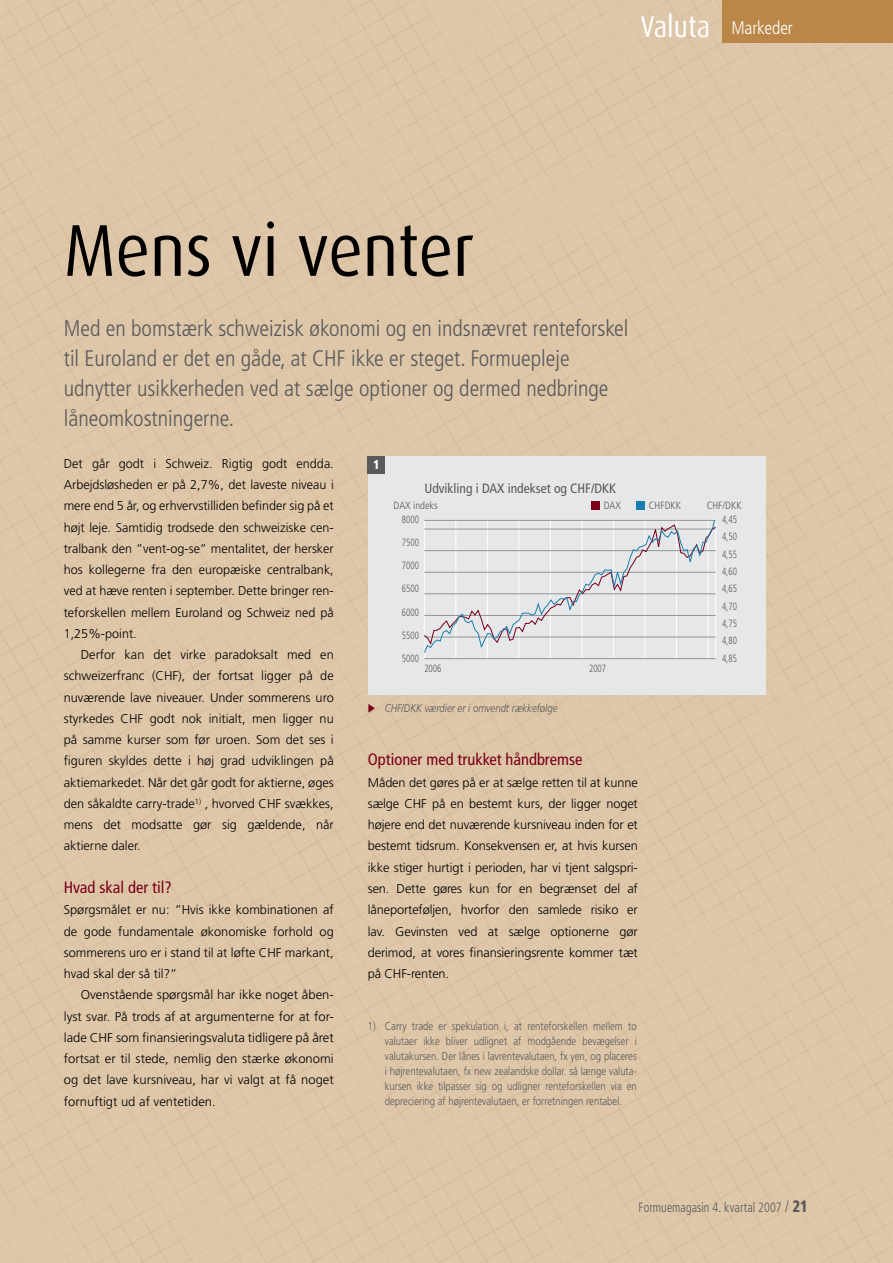
<style>
.page{position:relative;width:893px;height:1263px;background:#dec6a9}
.page>*{position:absolute;margin:0;border:0;box-sizing:border-box;transform-origin:0 0}
.t1{font:73.5px "Dax";color:#000;scale:.9 1}
.t2{font:30px "Dax";color:#fff;scale:.9 1}
.t3{font:300 condensed 22.5px/30px "Frutiger";color:#58595b}
.t4{font:300 condensed 18px "Frutiger";letter-spacing:-.01em;color:#fff}
.t5{font:condensed 16.5px "Frutiger";color:#790018}
.t6{font:condensed 13.5px "Frutiger";color:#58595b}
.t7{font:300 condensed 13.5px "Frutiger";letter-spacing:.005em;color:#58595b;scale:.9 1}
.t8{font:300 12.75px/21.3px "Frutiger";color:#000;text-align:justify}
.t9{font:900 condensed 12.75px "Frutiger";color:#fff}
.t10{font:300 11.25px/15px "Frutiger";color:#58595b;text-align:justify;scale:.85 1}
.t11{font:italic 300 11.25px "Frutiger";color:#58595b;scale:.85 1}
.t12{font:300 condensed 10.5px/17.4px "Frutiger";color:#58595b;text-align:justify;scale:.85 1}
.t13{font:300 condensed 10.5px "Frutiger";color:#58595b}
.s1{color:#790018}
.s2{font-size:16.5px}
.s3{font-weight:900;font-size:16.5px}
</style>
<div class="page">
<div style="left:369px;top:456px;width:396px;height:238px;background:#e6e7e8"></div>
<hr style="left:424px;top:520px;width:1px;height:139px;background:#fff">
<hr style="left:455px;top:520px;width:1px;height:139px;background:#fff">
<hr style="left:487px;top:520px;width:1px;height:139px;background:#fff">
<hr style="left:518px;top:520px;width:1px;height:139px;background:#fff">
<hr style="left:550px;top:520px;width:1px;height:139px;background:#fff">
<hr style="left:581px;top:520px;width:1px;height:139px;background:#fff">
<hr style="left:613px;top:520px;width:1px;height:139px;background:#fff">
<hr style="left:644px;top:520px;width:1px;height:139px;background:#fff">
<hr style="left:676px;top:520px;width:1px;height:139px;background:#fff">
<hr style="left:715px;top:520px;width:1px;height:139px;background:#fff">
<hr style="left:707px;top:520px;width:1px;height:139px;background:#fff">
<hr style="left:424px;top:658px;width:292px;height:1px;background:#939598">
<div style="left:636px;top:501px;width:9px;height:9px;background:#197fb0"></div>
<div style="left:591px;top:501px;width:8px;height:9px;background:#790018"></div>
<svg style="left:424px;top:520px;width:292px;height:133px"></svg>
<div style="left:368px;top:456px;width:17px;height:17px;background:#58595b"></div>
<div style="left:723px;top:0;width:170px;height:43px;background:#ba8748"></div>
<h2 class="t2" style="left:641px;top:10px;width:79px">Valuta</h2>
<h3 class="t4" style="left:731px;top:18px;width:63px">Markeder</h3>
<h1 class="t1" style="left:64px;top:210px;width:458px">Mens vi venter</h1>
<h3 class="t3" style="left:64px;top:313px;width:566px">Med en bomstærk schweizisk økonomi og en indsnævret renteforskel til Euroland er det en gåde, at CHF ikke er steget. Formuepleje udnytter usikkerheden ved at sælge optioner og dermed nedbringe låneomkostningerne.</h3>
<p class="t8" style="left:64px;top:453px;width:272px">Det går godt i Schweiz. Rigtig godt endda.<br>Arbejdsløsheden er på 2,7%, det laveste niveau i mere end 5 år, og erhvervstilliden befinder sig på et højt leje. Samtidig trodsede den schweiziske cen&shy;tralbank den ”vent-og-se” mentalitet, der hersker hos kollegerne fra den europæiske centralbank, ved at hæve renten i september. Dette bringer ren&shy;teforskellen mellem Euroland og Schweiz ned på 1,25%-point.</p>
<p class="t8" style="left:64px;top:644px;width:272px;text-indent:17px">Derfor kan det virke paradoksalt med en schweizerfranc (CHF), der fortsat ligger på de nuværende lave niveauer. Under sommerens uro styrkedes CHF godt nok initialt, men ligger nu på samme kurser som før uroen. Som det ses i figuren skyldes dette i høj grad udviklingen på aktiemarkedet. Når det går godt for aktierne, øges den såkaldte carry-trade<sup>1)</sup> , hvorved CHF svækkes, mens det modsatte gør sig gældende, når aktierne daler.</p>
<p class="t5" style="left:64px;top:878px;width:110px">Hvad skal der til?</p>
<p class="t8" style="left:64px;top:899px;width:271px">Spørgsmålet er nu: ”Hvis ikke kombinationen af de gode fundamentale økonomiske forhold og sommerens uro er i stand til at løfte CHF markant, hvad skal der så til?”</p>
<p class="t8" style="left:64px;top:984px;width:272px;text-indent:17px">Ovenstående spørgsmål har ikke noget åben&shy;lyst svar. På trods af at argumenterne for at for&shy;lade CHF som finansieringsvaluta tidligere på året fortsat er til stede, nemlig den stærke økonomi og det lave kursniveau, har vi valgt at få noget fornuftigt ud af ventetiden.</p>
<p class="t9" style="left:373px;top:457px;width:8px">1</p>
<p class="t6" style="left:424px;top:480px;width:193px">Udvikling i DAX indekset og CHF/DKK</p>
<p class="t13" style="left:604px;top:500px;width:19px">DAX</p>
<p class="t13" style="left:649px;top:500px;width:34px">CHFDKK</p>
<p class="t13" style="left:394px;top:500px;width:46px">DAX indeks</p>
<p class="t13" style="left:707px;top:500px;width:36px">CHF/DKK</p>
<p class="t12" style="left:402px;top:511px;width:22px">8000</p>
<p class="t12" style="left:402px;top:557px;width:22px">7000</p>
<p class="t12" style="left:402px;top:580px;width:22px">6500</p>
<p class="t12" style="left:402px;top:534px;width:22px">7500</p>
<p class="t12" style="left:402px;top:603px;width:22px">6000</p>
<p class="t12" style="left:402px;top:626px;width:22px">5500</p>
<p class="t12" style="left:402px;top:650px;width:22px">5000</p>
<p class="t12" style="left:424px;top:660px;width:22px">2006</p>
<p class="t12" style="left:589px;top:660px;width:22px">2007</p>
<p class="t12" style="left:722px;top:511px;width:19px">4,45<br>4,50<br>4,55<br>4,60<br>4,65<br>4,70<br>4,75</p>
<p class="t12" style="left:722px;top:650px;width:19px">4,85</p>
<p class="t12" style="left:722px;top:632px;width:19px">4,80</p>
<p class="t11" style="left:368px;top:701px;width:225px"><span class="s1">◆</span> CHF/DKK værdier er i omvendt rækkefølge</p>
<p class="t5" style="left:368px;top:750px;width:216px">Optioner med trukket håndbremse</p>
<p class="t8" style="left:368px;top:772px;width:272px">Måden det gøres på er at sælge retten til at kunne sælge CHF på en bestemt kurs, der ligger noget højere end det nuværende kursniveau inden for et bestemt tidsrum. Konsekvensen er, at hvis kursen ikke stiger hurtigt i perioden, har vi tjent salgspri&shy;sen. Dette gøres kun for en begrænset del af låneporteføljen, hvorfor den samlede risiko er lav. Gevinsten ved at sælge optionerne gør derimod, at vores finansieringsrente kommer tæt på CHF-renten.</p>
<p class="t10" style="left:385px;top:1019px;width:298px;text-indent:-17px">1) Carry trade er spekulation i, at renteforskellen mellem to valutaer ikke bliver udlignet af modgående bevægelser i valutakursen. Der lånes i lavrentevalutaen, fx yen, og placeres i højrentevalutaen, fx new zealandske dollar. så længe valuta&shy;kursen ikke tilpasser sig og udligner renteforskellen via en depreciering af højrentevalutaen, er forretningen rentabel.</p>
<p class="t7" style="left:639px;top:1199px;width:190px">Formuemagasin 4. kvartal 2007 <span class="s2">/</span> <span class="s3">21</span></p>
</div>
